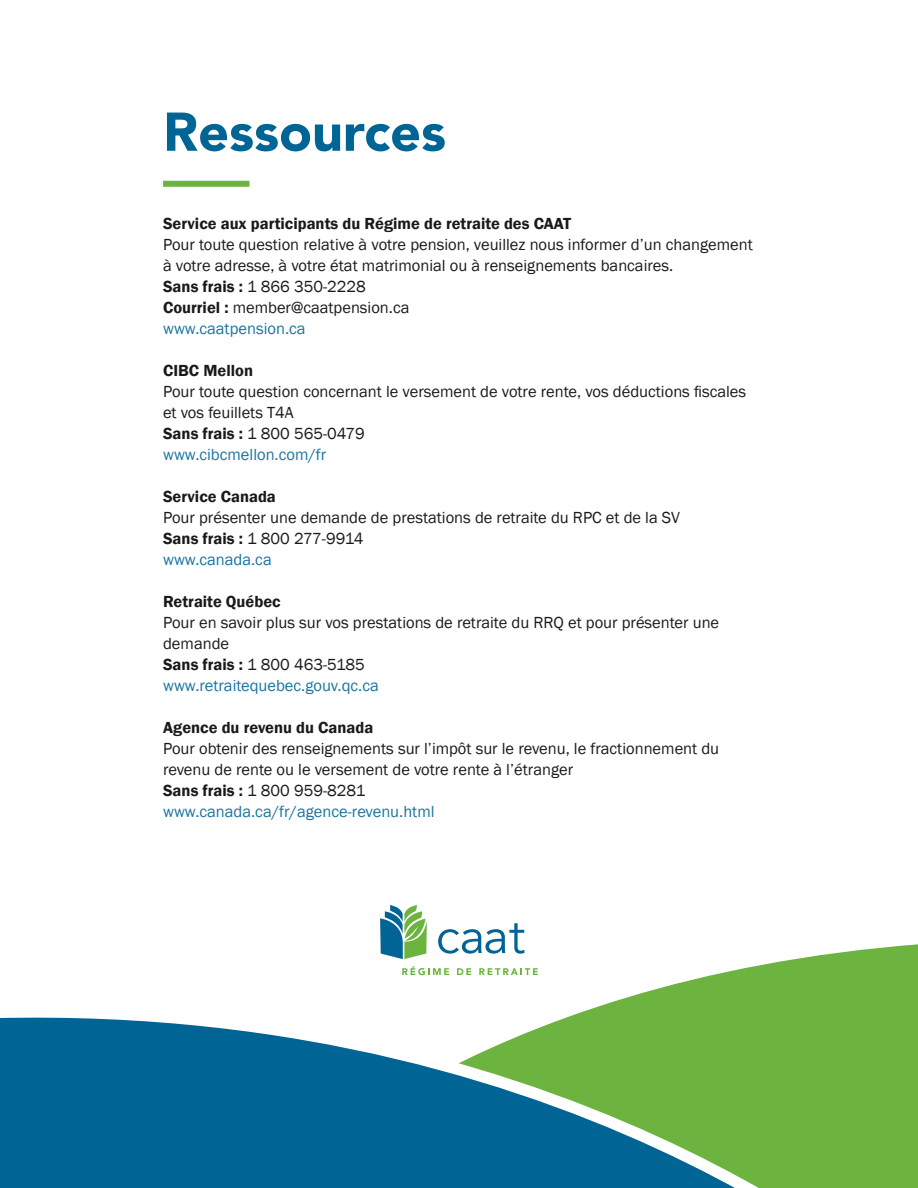
<style>
.page{position:relative;width:918px;height:1188px;background:#fff}
.page>*{position:absolute;margin:0;border:0;box-sizing:border-box;transform-origin:0 0}
.H2_Table_of_contents{font:900 54px "Avenir";color:#006594}
.Body_Copy{font:16.5px/21px "Franklin Gothic";color:#1a1a1a}
.Body_Copy-2{font:16.5px/21px "Franklin Gothic";color:#1a749f}
.s1{font-weight:600}
.s2{color:#1a749f}
.s3{font-weight:600;color:#1a1a1a}
.s4{color:#1a1a1a}
</style>
<div class="page">
<div style="left:163px;top:181px;width:86px;height:6px;background:#6cb33f"></div>
<svg style="left:402px;top:944px;width:516px;height:48px"></svg>
<div style="left:606px;top:992px;width:312px;height:12px;background:#6cb33f"></div>
<svg style="left:0;top:1004px;width:918px;height:184px;background:#469484"></svg>
<svg style="left:380px;top:905px;width:47px;height:54px"></svg>
<svg style="left:438px;top:923px;width:86px;height:31px"></svg>
<svg style="left:402px;top:966px;width:47px;height:9px"></svg>
<svg style="left:457px;top:968px;width:14px;height:7px"></svg>
<svg style="left:479px;top:968px;width:59px;height:7px"></svg>
<p class="H2_Table_of_contents" style="left:163px;top:86px;width:284px">Ressources</p>
<p class="Body_Copy" style="left:163px;top:213px;width:591px"><span class="s1">Service aux participants du Régime de retraite des CAAT<br></span>Pour toute question relative à votre pension, veuillez nous informer d’un changement à votre adresse, à votre état matrimonial ou à renseignements bancaires.</p>
<p class="Body_Copy" style="left:163px;top:276px;width:248px"><span class="s1">Sans frais :</span> 1 866 350-2228<br><span class="s1">Courriel :</span> member@caatpension.ca <span class="s2">www.caatpension.ca</span></p>
<p class="Body_Copy" style="left:163px;top:360px;width:585px"><span class="s1">CIBC Mellon<br></span>Pour toute question concernant le versement de votre rente, vos déductions fiscales et vos feuillets T4A</p>
<p class="Body_Copy-2" style="left:163px;top:423px;width:203px"><span class="s3">Sans frais :</span> <span class="s4">1 800 565-0479 </span>www.cibcmellon.com/fr</p>
<p class="Body_Copy" style="left:163px;top:486px;width:518px"><span class="s1">Service Canada<br></span>Pour présenter une demande de prestations de retraite du RPC et de la SV</p>
<p class="Body_Copy-2" style="left:163px;top:528px;width:202px"><span class="s3">Sans frais :</span> <span class="s4">1 800 277-9914 </span>www.canada.ca</p>
<p class="Body_Copy" style="left:163px;top:591px;width:558px"><span class="s1">Retraite Québec<br></span>Pour en savoir plus sur vos prestations de retraite du RRQ et pour présenter une demande</p>
<p class="Body_Copy-2" style="left:163px;top:654px;width:217px"><span class="s3">Sans frais :</span> <span class="s4">1 800 463-5185 </span>www.retraitequebec.gouv.qc.ca</p>
<p class="Body_Copy" style="left:163px;top:717px;width:558px"><span class="s1">Agence du revenu du Canada<br></span>Pour obtenir des renseignements sur l’impôt sur le revenu, le fractionnement du revenu de rente ou le versement de votre rente à l’étranger</p>
<p class="Body_Copy-2" style="left:163px;top:780px;width:273px"><span class="s3">Sans frais :</span> <span class="s4">1 800 959-8281 </span>www.canada.ca/fr/agence-revenu.html</p>
</div>
